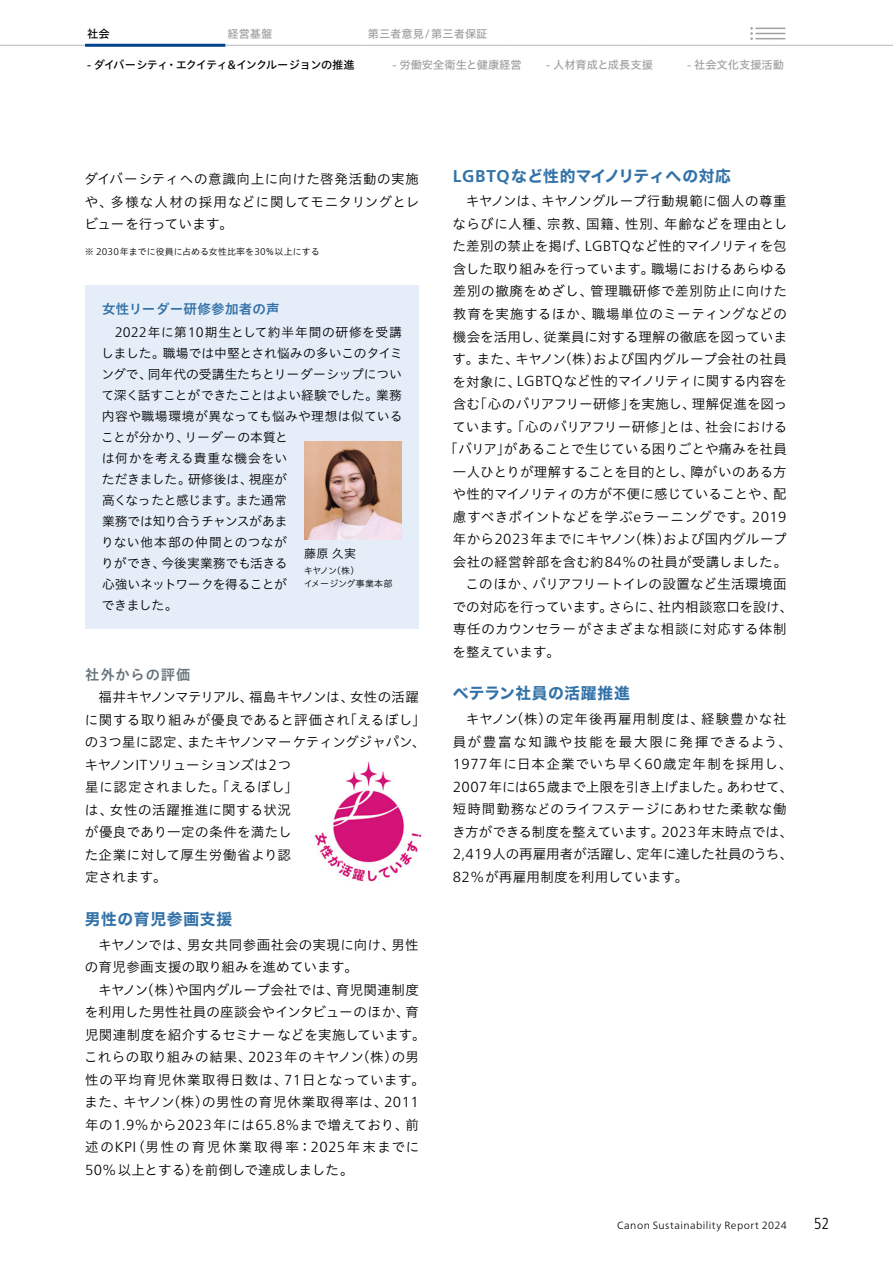
<style>
.page{position:relative;width:893px;height:1263px;background:#fff}
.page>*{position:absolute;margin:0;border:0;box-sizing:border-box;transform-origin:0 0}
.t1{font:300 condensed 15.9px "Frutiger LT Std";color:#000}
.t2{font:15.75px "Hira Kaku Std W7";letter-spacing:.035em;color:#3372a8}
.t3{font:15.75px "Hira Kaku Std W7";letter-spacing:.01em;color:#3372a8}
.t4{font:14.25px "Hiragino UD Sans Std W6";letter-spacing:.065em;color:#67747c}
.t5{font:13.5px/22.5px "Hiragino UD Sans Std W3";letter-spacing:.015em;color:#000}
.t6{font:13.5px "Hiragino UD Sans Std W3";letter-spacing:.045em;color:#000}
.t7{font:13.5px "Hiragino UD Sans Std W3";letter-spacing:-.01em;color:#000}
.t8{font:13.5px "Hiragino UD Sans Std W3";letter-spacing:.035em;color:#000}
.t9{font:13.5px "Hiragino UD Sans Std W6";letter-spacing:.025em;color:#3372a8}
.t10{font:12.75px/21px "Hiragino UD Sans Std W3";color:#000}
.t11{font:12px "Hiragino UD Sans Std W3";color:#000}
.t12{font:11.25px "Hiragino UD Sans Std W5";color:#9fa0a0}
.t13{font:11.25px "Hiragino UD Sans Std W5";letter-spacing:-.07em;color:#000}
.t14{font:300 10.5px "Frutiger Neue LT Pro";letter-spacing:.045em;color:#000}
.t15{font:9px "Hiragino UD Sans Std W3";color:#000}
.t16{font:9px/13.5px "Hiragino UD Sans Std W3";letter-spacing:-.03em;color:#000}
.s1{font-family:"Frutiger Neue LT Pro";font-size:12.15px}
.s2{font-family:"Frutiger Neue LT Pro";font-weight:300;font-size:9.75px}
.s3{font-family:"Frutiger Neue LT Pro";font-weight:300;font-size:13.8px}
.s4{font-family:"Frutiger Neue LT Pro";font-weight:300;font-size:14.55px}
.s5{font-family:"Frutiger LT Std";font-weight:700;font-size:16.95px}
.s6{font-size:12.75px}
</style>
<div class="page">
<hr style="left:0;top:45px;width:85px;height:1px;background:#b5b6b6">
<hr style="left:225px;top:45px;width:141px;height:1px;background:#b5b6b6">
<hr style="left:366px;top:45px;width:140px;height:1px;background:#b5b6b6">
<hr style="left:506px;top:45px;width:136px;height:1px;background:#b5b6b6">
<hr style="left:642px;top:45px;width:132px;height:1px;background:#b5b6b6">
<hr style="left:774px;top:45px;width:119px;height:1px;background:#b5b6b6">
<hr style="left:85px;top:44px;width:140px;height:3px;background:#00428e">
<svg style="left:750px;top:27px;width:35px;height:13px"></svg>
<div style="left:85px;top:285px;width:334px;height:343px;background:#e5edf8"></div>
<img style="left:304px;top:441px;width:98px;height:98px">
<img style="left:314px;top:761px;width:108px;height:121px">
<p class="t13" style="left:87px;top:25px;width:24px">社会</p>
<p class="t12" style="left:227px;top:25px;width:46px">経営基盤</p>
<p class="t12" style="left:368px;top:25px;width:121px">第三者意見<span class="s1">/</span>第三者保証</p>
<p class="t13" style="left:87px;top:57px;width:269px"><span class="s1">-</span> ダイバーシティ・エクイティ<span class="s1">&amp;</span>インクルージョンの推進</p>
<p class="t12" style="left:392px;top:57px;width:131px"><span class="s1">-</span> 労働安全衛生と健康経営</p>
<p class="t12" style="left:546px;top:57px;width:108px"><span class="s1">-</span> 人材育成と成長支援</p>
<p class="t12" style="left:687px;top:57px;width:98px"><span class="s1">-</span> 社会文化支援活動</p>
<p class="t5" style="left:84px;top:167px;width:336px;text-align:justify">ダイバーシティへの意識向上に向けた啓発活動の実施や、多様な人材の採用などに関してモニタリングとレビューを行っています。</p>
<p class="t15" style="left:85px;top:244px;width:236px">※ <span class="s2">2030</span>年までに役員に占める女性比率を<span class="s2">30</span>％以上にする</p>
<p class="t9" style="left:102px;top:298px;width:179px">女性リーダー研修参加者の声</p>
<p class="t10" style="left:101px;top:321px;width:303px;text-indent:14px"><span class="s3">2022</span>年に第<span class="s3">10</span>期生として約半年間の研修を受講しました。職場では中堅とされ悩みの多いこのタイミングで、同年代の受講生たちとリーダーシップについて深く話すことができたことはよい経験でした。業務内容や職場環境が異なっても悩みや理想は似ていることが分かり、リーダーの本質と<br>は何かを考える貴重な機会をい<br>ただきました。研修後は、視座が<br>高くなったと感じます。また通常<br>業務では知り合うチャンスがあま<br>りない他本部の仲間とのつなが<br>りができ、今後実業務でも活きる<br>心強いネットワークを得ることが<br>できました。</p>
<p class="t11" style="left:304px;top:545px;width:54px">藤原久実</p>
<p class="t16" style="left:304px;top:563px;width:90px">キヤノン（株）<br>イメージング事業本部</p>
<p class="t4" style="left:85px;top:663px;width:107px">社外からの評価</p>
<p class="t5" style="left:85px;top:685px;width:343px;text-indent:14px">福井キヤノンマテリアル、福島キヤノンは、女性の活躍に関する取り組みが優良であると評価され「えるぼし」の<span class="s4">3</span>つ星に認定、またキヤノンマーケティングジャパン、キヤノン<span class="s4">IT</span>ソリューションズは<span class="s4">2</span>つ<br>星に認定されました。「えるぼし」<br>は、女性の活躍推進に関する状況<br>が優良であり一定の条件を満たし<br>た企業に対して厚生労働省より認<br>定されます。</p>
<p class="t2" style="left:85px;top:907px;width:149px">男性の育児参画支援</p>
<p class="t5" style="left:85px;top:933px;width:335px;text-indent:13px">キヤノンでは、男女共同参画社会の実現に向け、男性の育児参画支援の取り組みを進めています。</p>
<p class="t5" style="left:84px;top:978px;width:343px;text-indent:14px">キヤノン（株）や国内グループ会社では、育児関連制度を利用した男性社員の座談会やインタビューのほか、育児関連制度を紹介するセミナーなどを実施しています。これらの取り組みの結果、<span class="s4">2023</span>年のキヤノン（株）の男性の平均育児休業取得日数は、<span class="s4">71</span>日となっています。また、キヤノン（株）の男性の育児休業取得率は、<span class="s4">2011</span>年の<span class="s4">1.9%</span>から<span class="s4">2023</span>年には<span class="s4">65.8%</span>まで増えており、前述の<span class="s4">KPI</span>（男性の育児休業取得率：<span class="s4">2025</span>年末までに<br><span class="s4">50%</span>以上とする）を前倒しで達成しました。</p>
<p class="t3" style="left:453px;top:164px;width:280px"><span class="s5">LGBTQ</span>など性的マイノリティへの対応</p>
<p class="t5" style="left:466px;top:189px;width:322px">キヤノンは、キヤノングループ行動規範に個人の尊重</p>
<p class="t5" style="left:453px;top:212px;width:336px">ならびに人種、宗教、国籍、性別、年齢などを理由とし</p>
<p class="t5" style="left:453px;top:234px;width:336px">た差別の禁止を掲げ、<span class="s4">LGBTQ</span>など性的マイノリティを包</p>
<p class="t5" style="left:453px;top:257px;width:336px">含した取り組みを行っています。職場におけるあらゆる</p>
<p class="t6" style="left:453px;top:281px;width:336px">差別の撤廃をめざし、管理職研修で差別防止に向けた</p>
<p class="t6" style="left:453px;top:304px;width:335px">教育を実施するほか、職場単位のミーティングなどの</p>
<p class="t5" style="left:453px;top:324px;width:336px">機会を活用し、従業員に対する理解の徹底を図っていま</p>
<p class="t5" style="left:453px;top:347px;width:336px">す。また、キヤノン（株）および国内グループ会社の社員</p>
<p class="t5" style="left:452px;top:369px;width:336px">を対象に、<span class="s4">LGBTQ</span>など性的マイノリティに関する内容を</p>
<p class="t5" style="left:453px;top:392px;width:336px">含む「心のバリアフリー研修」を実施し、理解促進を図っ</p>
<p class="t5" style="left:452px;top:414px;width:336px">ています。「心のバリアフリー研修」とは、社会における</p>
<p class="t5" style="left:444px;top:437px;width:344px">「バリア」があることで生じている困りごとや痛みを社員</p>
<p class="t5" style="left:453px;top:459px;width:335px">一人ひとりが理解することを目的とし、障がいのある方</p>
<p class="t5" style="left:453px;top:482px;width:336px">や性的マイノリティの方が不便に感じていることや、配</p>
<p class="t5" style="left:453px;top:504px;width:335px">慮すべきポイントなどを学ぶ<span class="s4">e</span>ラーニングです。<span class="s4">2019</span></p>
<p class="t5" style="left:453px;top:527px;width:335px">年から<span class="s4">2023</span>年までにキヤノン（株）および国内グループ</p>
<p class="t5" style="left:453px;top:549px;width:336px">会社の経営幹部を含む約<span class="s4">84%</span>の社員が受講しました。</p>
<p class="t5" style="left:466px;top:572px;width:323px">このほか、バリアフリートイレの設置など生活環境面</p>
<p class="t7" style="left:452px;top:596px;width:342px">での対応を行っています。さらに、社内相談窓口を設け、</p>
<p class="t8" style="left:453px;top:619px;width:335px">専任のカウンセラーがさまざまな相談に対応する体制</p>
<p class="t5" style="left:452px;top:639px;width:109px">を整えています。</p>
<p class="t2" style="left:453px;top:681px;width:178px">ベテラン社員の活躍推進</p>
<p class="t5" style="left:452px;top:707px;width:343px;text-indent:14px">キヤノン（株）の定年後再雇用制度は、経験豊かな社員が豊富な知識や技能を最大限に発揮できるよう、<br><span class="s4">1977</span>年に日本企業でいち早く<span class="s4">60</span>歳定年制を採用し、<br><span class="s4">2007</span>年には<span class="s4">65</span>歳まで上限を引き上げました。あわせて、短時間勤務<span class="s6">など</span>のライフステージにあわせた柔軟な働き方ができる制度を整えています。<span class="s4">2023</span>年末時点では、<br><span class="s4">2,419</span>人の再雇用者が活躍し、定年に達した社員のうち、<br><span class="s4">82%</span>が再雇用制度を利用しています。</p>
<p class="t14" style="left:617px;top:1219px;width:171px">Canon Sustainability Report 2024</p>
<p class="t1" style="left:814px;top:1214px;width:17px">52</p>
</div>
